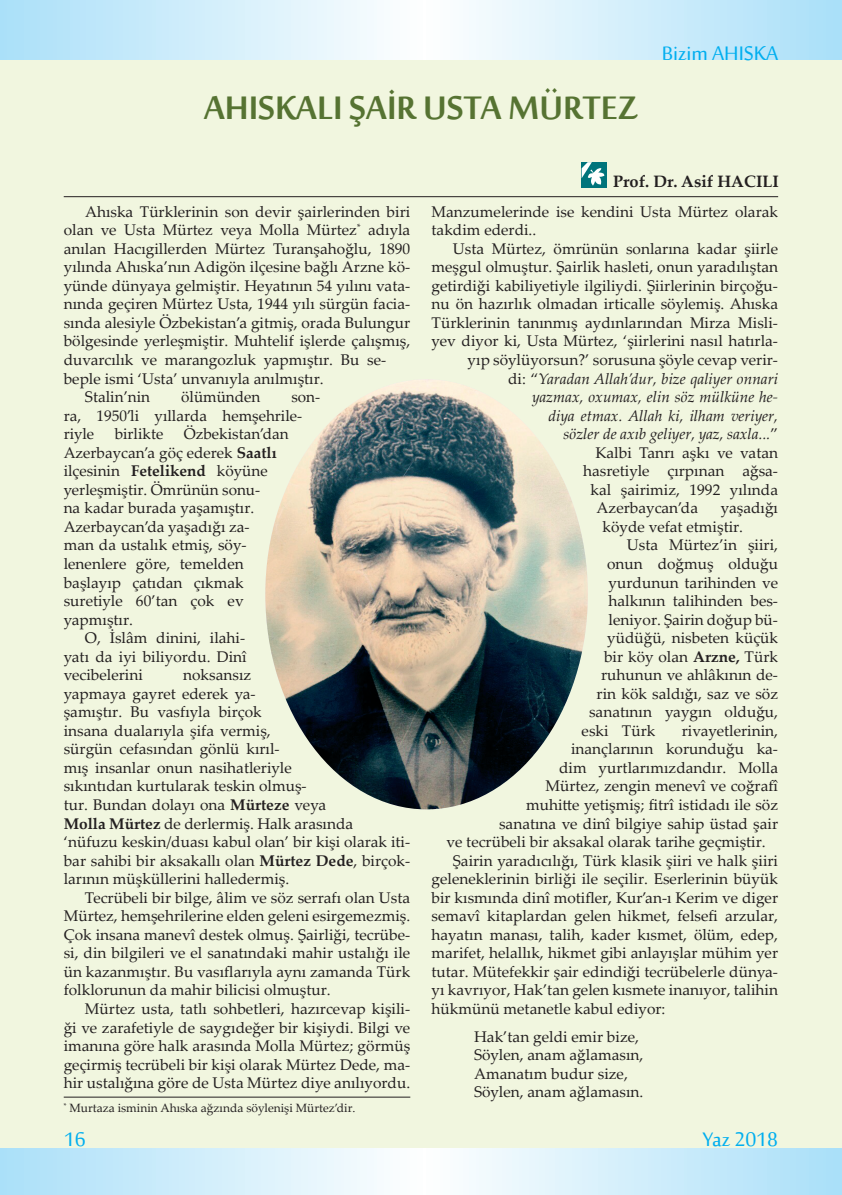
<style>
.page{position:relative;width:842px;height:1195px;background:#fff}
.page>*{position:absolute;margin:0;border:0;box-sizing:border-box;transform-origin:0 0}
.t1{font:700 45px "Sakkal Majalla";color:#567332}
.t2{font:27px "Sakkal Majalla";color:#00aeef}
.t3{font:700 16.5px "Palatino Linotype";color:#231f20}
.t4{font:15.45px/18.6px "Palatino Linotype";color:#231f20}
.t5{font:italic 15.45px "Palatino Linotype";color:#231f20}
.t6{font:12px "Palatino Linotype";color:#231f20}
.s1{font-weight:700}
.s2{font-style:normal}
</style>
<div class="page">
<div style="left:0;top:42px;width:842px;height:1106px;background:#f1f6df"></div>
<hr style="left:64px;top:196px;width:714px;height:1px;background:#231f20">
<hr style="left:64px;top:1097px;width:346px;height:1px;background:#231f20">
<div style="left:582px;top:162px;width:25px;height:26px;background:#00747b"></div>
<svg style="left:582px;top:162px;width:22px;height:24px"></svg>
<img style="left:265px;top:379px;width:323px;height:430px">
<svg style="left:0;top:0;width:841px;height:60px;background:#d3eefb"></svg>
<hr style="left:841px;top:0;width:1px;height:60px;background:#aae0f9">
<svg style="left:0;top:1148px;width:842px;height:2px"></svg>
<svg style="left:0;top:1152px;width:842px;height:43px"></svg>
<h1 class="t1" style="left:204px;top:77px;width:436px">AHISKALI ŞAİR USTA MÜRTEZ</h1>
<h2 class="t2" style="left:662px;top:34px;width:118px">Bizim AHISKA</h2>
<p class="t4" style="left:85px;top:202px;width:327px">Ahıska Türklerinin son devir şairlerinden biri</p>
<p class="t4" style="left:64px;top:220px;width:348px">olan ve Usta Mürtez veya Molla Mürtez<sup>*</sup> adıyla</p>
<p class="t4" style="left:64px;top:239px;width:348px">anılan Hacıgillerden Mürtez Turanşahoğlu, 1890</p>
<p class="t4" style="left:64px;top:257px;width:348px">yılında Ahıska’nın Adigön ilçesine bağlı Arzne kö-</p>
<p class="t4" style="left:64px;top:276px;width:348px">yünde dünyaya gelmiştir. Heyatının 54 yılını vata-</p>
<p class="t4" style="left:64px;top:294px;width:348px">nında geçiren Mürtez Usta, 1944 yılı sürgün facia-</p>
<p class="t4" style="left:64px;top:313px;width:348px">sında alesiyle Özbekistan’a gitmiş, orada Bulungur</p>
<p class="t4" style="left:64px;top:331px;width:348px">bölgesinde yerleşmiştir. Muhtelif işlerde çalışmış,</p>
<p class="t4" style="left:64px;top:350px;width:324px">duvarcılık ve marangozluk yapmıştır. Bu se-</p>
<p class="t4" style="left:64px;top:368px;width:261px">beple ismi ‘Usta’ unvanıyla anılmıştır.</p>
<p class="t4" style="left:85px;top:387px;width:67px">Stalin’nin</p>
<p class="t4" style="left:181px;top:387px;width:81px">ölümünden</p>
<p class="t4" style="left:64px;top:387px;width:258px;text-indent:228px">son&shy;ra, 1950’li yıllarda hemşehrile&shy;riyle</p>
<p class="t4" style="left:115px;top:424px;width:50px">birlikte</p>
<p class="t4" style="left:184px;top:424px;width:106px">Özbekistan’dan</p>
<p class="t4" style="left:64px;top:443px;width:215px">Azerbaycan’a göç ederek <span class="s1">Saatlı</span></p>
<p class="t4" style="left:64px;top:461px;width:206px">ilçesinin <span class="s1">Fetelikend</span> köyüne</p>
<p class="t4" style="left:64px;top:480px;width:198px">yerleşmiştir. Ömrünün sonu-</p>
<p class="t4" style="left:64px;top:498px;width:192px">na kadar burada yaşamıştır.</p>
<p class="t4" style="left:64px;top:517px;width:187px">Azerbaycan’da yaşadığı za-</p>
<p class="t4" style="left:64px;top:535px;width:184px">man da ustalık etmiş, söy-</p>
<p class="t4" style="left:64px;top:554px;width:181px">lenenlere göre, temelden</p>
<p class="t4" style="left:64px;top:572px;width:181px">başlayıp çatıdan çıkmak</p>
<p class="t4" style="left:64px;top:591px;width:182px">suretiyle 60’tan çok ev</p>
<p class="t4" style="left:64px;top:609px;width:71px">yapmıştır.</p>
<p class="t4" style="left:85px;top:628px;width:162px">O, İslâm dinini, ilahi-</p>
<p class="t4" style="left:64px;top:646px;width:184px">yatı da iyi biliyordu. Dinî</p>
<p class="t4" style="left:64px;top:665px;width:81px">vecibelerini</p>
<p class="t4" style="left:64px;top:665px;width:348px;text-indent:119px">noksansız<br>yapmaya gayret ederek ya-<br>şamıştır. Bu vasfıyla birçok<br>insana dualarıyla şifa vermiş,<br>sürgün cefasından gönlü kırıl-<br>mış insanlar onun nasihatleriyle<br>sıkıntıdan kurtularak teskin olmuş-<br>tur. Bundan dolayı ona <span class="s1">Mürteze</span> veya<br><span class="s1">Molla Mürtez</span> de derlermiş. Halk arasında ‘nüfuzu keskin/duası kabul olan’ bir kişi olarak iti&shy;bar sahibi bir aksakallı olan <span class="s1">Mürtez Dede</span>, birçok&shy;larının müşküllerini halledermiş.</p>
<p class="t4" style="left:64px;top:887px;width:348px;text-align:justify;text-indent:21px">Tecrübeli bir bilge, âlim ve söz serrafı olan Usta Mürtez, hemşehrilerine elden geleni esirgemezmiş.<br>Çok insana manevî destek olmuş. Şairliği, tecrübe&shy;si, din bilgileri ve el sanatındaki mahir ustalığı ile ün kazanmıştır. Bu vasıflarıyla aynı zamanda Türk folklorunun da mahir bilicisi olmuştur.</p>
<p class="t4" style="left:64px;top:999px;width:348px;text-align:justify;text-indent:21px">Mürtez usta, tatlı sohbetleri, hazırcevap kişili&shy;ği ve zarafetiyle de saygıdeğer bir kişiydi. Bilgi ve imanına göre halk arasında Molla Mürtez; görmüş geçirmiş tecrübeli bir kişi olarak Mürtez Dede, ma&shy;hir ustalığına göre de Usta Mürtez diye anılıyordu.</p>
<p class="t6" style="left:64px;top:1099px;width:293px"><sup>*</sup> Murtaza isminin Ahıska ağzında söylenişi Mürtez’dir.</p>
<p class="t3" style="left:613px;top:170px;width:167px">Prof. Dr. Asif HACILI</p>
<p class="t4" style="left:432px;top:202px;width:348px">Manzumelerinde ise kendini Usta Mürtez olarak takdim ederdi..</p>
<p class="t4" style="left:453px;top:239px;width:327px">Usta Mürtez, ömrünün sonlarına kadar şiirle</p>
<p class="t4" style="left:432px;top:257px;width:348px">meşgul olmuştur. Şairlik hasleti, onun yaradılıştan</p>
<p class="t4" style="left:432px;top:276px;width:348px">getirdiği kabiliyetiyle ilgiliydi. Şiirlerinin birçoğu-</p>
<p class="t4" style="left:432px;top:294px;width:348px">nu ön hazırlık olmadan irticalle söylemiş. Ahıska</p>
<p class="t4" style="left:432px;top:313px;width:348px">Türklerinin tanınmış aydınlarından Mirza Misli-</p>
<p class="t4" style="left:432px;top:331px;width:348px">yev diyor ki, Usta Mürtez, ‘şiirlerini nasıl hatırla-</p>
<p class="t4" style="left:468px;top:350px;width:312px">yıp söylüyorsun?’ sorusuna şöyle cevap verir-</p>
<p class="t5" style="left:508px;top:367px;width:272px"><span class="s2">di: “</span>Yaradan Allah’dur, bize qaliyer onnari</p>
<p class="t5" style="left:532px;top:386px;width:248px">yazmax, oxumax, elin söz mülküne he-</p>
<p class="t5" style="left:549px;top:404px;width:231px">diya etmax. Allah ki, ilham veriyer,</p>
<p class="t5" style="left:564px;top:423px;width:216px">sözler de axıb geliyer, yaz, saxla...<span class="s2">”</span></p>
<p class="t4" style="left:595px;top:443px;width:184px">Kalbi Tanrı aşkı ve vatan</p>
<p class="t4" style="left:583px;top:461px;width:196px">hasretiyle çırpınan ağsa-</p>
<p class="t4" style="left:591px;top:480px;width:189px">kal şairimiz, 1992 yılında</p>
<p class="t4" style="left:597px;top:498px;width:103px">Azerbaycan’da</p>
<p class="t4" style="left:603px;top:498px;width:177px;text-indent:118px">yaşadığı köyde vefat etmiştir.</p>
<p class="t4" style="left:627px;top:535px;width:153px">Usta Mürtez’in şiiri,</p>
<p class="t4" style="left:607px;top:554px;width:173px">onun doğmuş olduğu</p>
<p class="t4" style="left:609px;top:572px;width:171px">yurdunun tarihinden ve</p>
<p class="t4" style="left:609px;top:591px;width:171px">halkının talihinden bes-</p>
<p class="t4" style="left:609px;top:609px;width:171px">leniyor. Şairin doğup bü-</p>
<p class="t4" style="left:607px;top:628px;width:172px">yüdüğü, nisbeten küçük</p>
<p class="t4" style="left:604px;top:646px;width:176px">bir köy olan <span class="s1">Arzne,</span> Türk</p>
<p class="t4" style="left:601px;top:665px;width:178px">ruhunun ve ahlâkının de-</p>
<p class="t4" style="left:597px;top:684px;width:183px">rin kök saldığı, saz ve söz</p>
<p class="t4" style="left:589px;top:702px;width:190px">sanatının yaygın olduğu,</p>
<p class="t4" style="left:582px;top:721px;width:75px">eski Türk</p>
<p class="t4" style="left:682px;top:721px;width:98px">rivayetlerinin,</p>
<p class="t4" style="left:571px;top:739px;width:208px">inançlarının korunduğu ka-</p>
<p class="t4" style="left:559px;top:758px;width:221px">dim yurtlarımızdandır. Molla</p>
<p class="t4" style="left:546px;top:776px;width:234px">Mürtez, zengin menevî ve coğrafî</p>
<p class="t4" style="left:526px;top:795px;width:254px">muhitte yetişmiş; fitrî istidadı ile söz</p>
<p class="t4" style="left:499px;top:813px;width:281px">sanatına ve dinî bilgiye sahip üstad şair</p>
<p class="t4" style="left:447px;top:832px;width:321px">ve tecrübeli bir aksakal olarak tarihe geçmiştir.</p>
<p class="t4" style="left:453px;top:850px;width:327px">Şairin yaradıcılığı, Türk klasik şiiri ve halk şiiri</p>
<p class="t4" style="left:432px;top:869px;width:348px">geleneklerinin birliği ile seçilir. Eserlerinin büyük</p>
<p class="t4" style="left:432px;top:887px;width:348px">bir kısmında dinî motifler, Kur’an-ı Kerim ve diger</p>
<p class="t4" style="left:432px;top:906px;width:348px">semavî kitaplardan gelen hikmet, felsefi arzular,</p>
<p class="t4" style="left:432px;top:925px;width:348px">hayatın manası, talih, kader kısmet, ölüm, edep,</p>
<p class="t4" style="left:432px;top:943px;width:348px">marifet, helallık, hikmet gibi anlayışlar mühim yer</p>
<p class="t4" style="left:432px;top:962px;width:348px">tutar. Mütefekkir şair edindiği tecrübelerle dünya-</p>
<p class="t4" style="left:432px;top:980px;width:348px">yı kavrıyor, Hak’tan gelen kısmete inanıyor, talihin</p>
<p class="t4" style="left:432px;top:999px;width:235px">hükmünü metanetle kabul ediyor:</p>
<p class="t4" style="left:474px;top:1026px;width:171px">Hak’tan geldi emir bize,<br>Söylen, anam ağlamasın,<br>Amanatım budur size,<br>Söylen, anam ağlamasın.</p>
<h2 class="t2" style="left:64px;top:1121px;width:23px">16</h2>
<h2 class="t2" style="left:702px;top:1121px;width:77px">Yaz 2018</h2>
</div>
